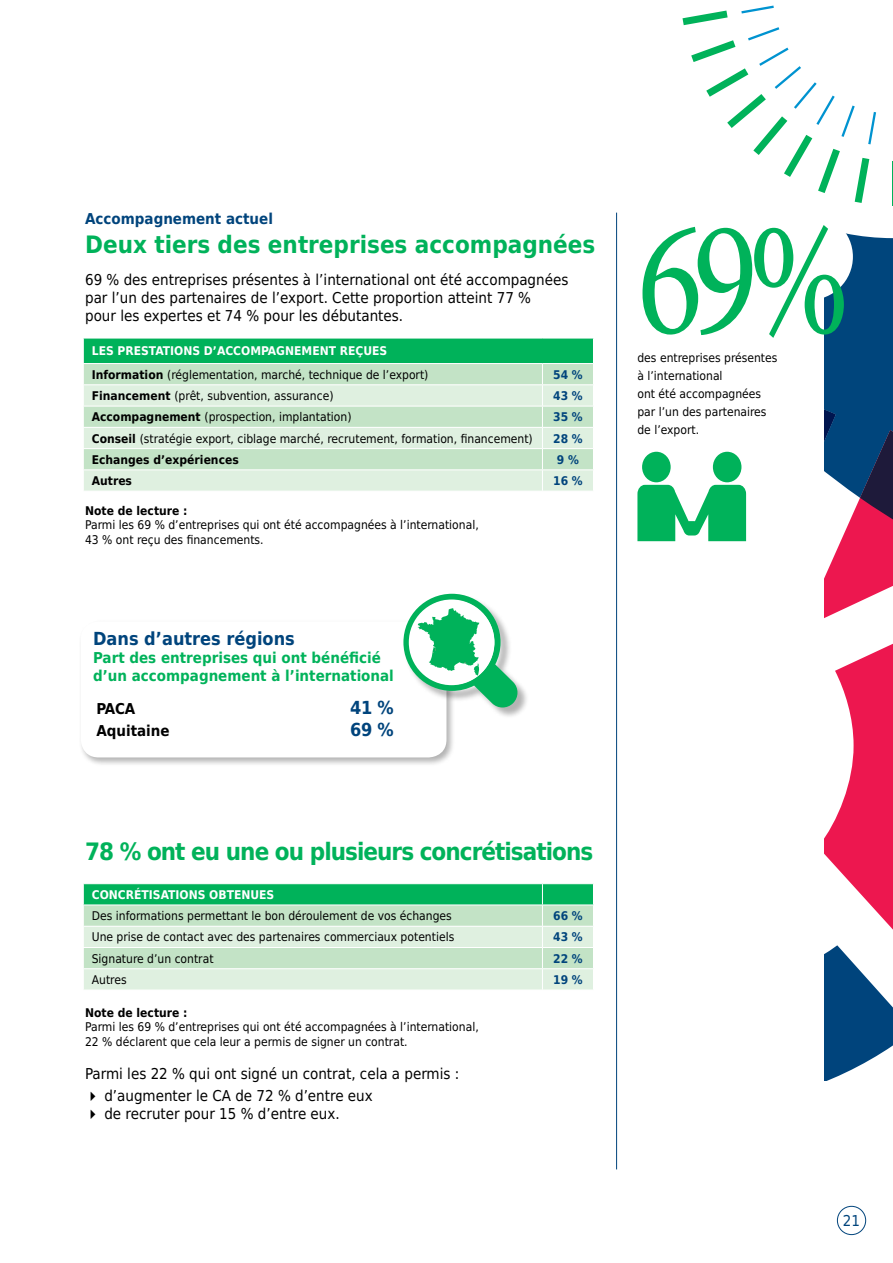
<style>
.page{position:relative;width:893px;height:1263px;background:#fff}
.page>*{position:absolute;margin:0;border:0;box-sizing:border-box;transform-origin:0 0}
.t1{font:165px "Minion Pro";color:#00b25a;scale:.82 1}
.t2{font:700 24px "DejaVu Sans Condensed";letter-spacing:-.04em;color:#00b25a}
.t3{font:700 24px "DejaVu Sans Condensed";color:#00b25a}
.t4{font:700 18px/22.2px "DejaVu Sans Condensed";color:#00447c}
.t5{font:15px/18px "DejaVu Sans Condensed";color:#000}
.t6{font:700 15px/18px "DejaVu Sans Condensed";color:#00b25a}
.t7{font:700 15px "DejaVu Sans Condensed";color:#00447c}
.t8{font:700 15px/22.2px "DejaVu Sans Condensed";color:#000}
.t9{font:15px "DejaVu Sans Condensed";color:#00447c}
.t10{font:12px/18px "DejaVu Sans Condensed";color:#000}
.t11{font:700 12px "DejaVu Sans Condensed";color:#fff}
.t12{font:700 12px "DejaVu Sans Condensed";color:#00447c}
.t13{font:700 12px "DejaVu Sans Condensed";color:#000}
.s1{font-weight:700;color:#fff}
.s2{font-weight:700}
</style>
<div class="page">
<div style="left:79px;top:619px;width:377px;height:148px;background:#000;opacity:.3"></div>
<div style="left:81px;top:621px;width:365px;height:136px;background:#fff;border-radius:18px"></div>
<div style="left:404px;top:594px;width:125px;height:125px;background:#000;opacity:.3"></div>
<svg style="left:403px;top:594px;width:116px;height:113px"></svg>
<svg style="left:825px;top:945px;width:68px;height:136px;fill:#00447c"></svg>
<hr style="left:616px;top:213px;width:1px;height:956px;background:#00447c">
<svg style="left:637px;top:6px;width:256px;height:924px"></svg>
<div style="left:642px;top:452px;width:29px;height:30px;background:#00b25a;border-radius:50%"></div>
<div style="left:837px;top:1206px;width:29px;height:29px;border:1px solid #00447c;border-radius:50%"></div>
<svg style="left:83px;top:338px;width:511px;height:153px;background:#b1e1c1"></svg>
<hr style="left:83px;top:363px;width:459px;height:1px;background:#fff">
<hr style="left:542px;top:363px;width:52px;height:1px;background:#fff">
<svg style="left:83px;top:884px;width:511px;height:106px;background:#abe0be"></svg>
<p class="t7" style="left:85px;top:206px;width:189px">Accompagnement actuel</p>
<p class="t3" style="left:85px;top:225px;width:512px">Deux tiers des entreprises accompagnées</p>
<p class="t5" style="left:85px;top:271px;width:485px">69 % des entreprises présentes à l’international ont été accompagnées par l’un des partenaires de l’export. Cette proportion atteint 77 %<br>pour les expertes et 74 % pour les débutantes.</p>
<p class="t11" style="left:92px;top:341px;width:65px">Les prestati</p>
<p class="t11" style="left:174px;top:341px;width:52px">ons d’acc</p>
<p class="t11" style="left:241px;top:341px;width:19px">ompagn</p>
<p class="t10" style="left:92px;top:339px;width:338px;line-height:23.4px;text-indent:202px"><span class="s1">ement reçues<br></span><span class="s2">Information</span> (réglementation, marché, technique de l’export)</p>
<p class="t12" style="left:553px;top:365px;width:31px">54 %</p>
<p class="t10" style="left:92px;top:386px;width:243px"><span class="s2">Financement</span> (prêt, subvention, assurance)</p>
<p class="t12" style="left:553px;top:386px;width:31px">43 %</p>
<p class="t10" style="left:92px;top:408px;width:261px"><span class="s2">Accompagnement</span> (prospection, implantation)</p>
<p class="t12" style="left:553px;top:407px;width:31px">35 %</p>
<p class="t10" style="left:92px;top:429px;width:442px"><span class="s2">Conseil</span> (stratégie export, ciblage marché, recrutement, formation, financement)</p>
<p class="t12" style="left:553px;top:428px;width:31px">28 %</p>
<p class="t13" style="left:92px;top:450px;width:149px">Echanges d’expériences</p>
<p class="t12" style="left:557px;top:450px;width:24px">9 %</p>
<p class="t13" style="left:92px;top:471px;width:42px">Autres</p>
<p class="t12" style="left:553px;top:471px;width:31px">16 %</p>
<p class="t10" style="left:85px;top:503px;width:395px;line-height:14.4px"><span class="s2">Note de lecture :<br></span>Parmi les 69 % d’entreprises qui ont été accompagnées à l’international,<br>43 % ont reçu des financements.</p>
<p class="t4" style="left:93px;top:627px;width:203px">Dans d’autres régions</p>
<p class="t6" style="left:93px;top:648px;width:302px">Part des entreprises qui ont bénéficié d’un accompagnement à l’international</p>
<p class="t8" style="left:96px;top:697px;width:75px">PACA<br>Aquitaine</p>
<p class="t4" style="left:350px;top:696px;width:45px">41 %<br>69 %</p>
<p class="t2" style="left:85px;top:832px;width:510px">78 % ont eu une ou plusieurs concrétisations</p>
<p class="t10" style="left:92px;top:884px;width:362px;line-height:21.3px;text-indent:42px"><span class="s1">étisations obtenu es<br></span>Des informations permettant le bon déroulement de vos échanges</p>
<p class="t11" style="left:92px;top:885px;width:27px">Concr</p>
<p class="t12" style="left:553px;top:906px;width:31px">66 %</p>
<p class="t10" style="left:92px;top:928px;width:364px">Une prise de contact avec des partenaires commerciaux potentiels</p>
<p class="t12" style="left:553px;top:927px;width:31px">43 %</p>
<p class="t10" style="left:92px;top:949px;width:123px">Signature d’un contrat</p>
<p class="t12" style="left:553px;top:948px;width:31px">22 %</p>
<p class="t10" style="left:92px;top:970px;width:36px">Autres</p>
<p class="t12" style="left:553px;top:970px;width:31px">19 %</p>
<p class="t10" style="left:85px;top:1005px;width:395px;line-height:14.4px"><span class="s2">Note de lecture :<br></span>Parmi les 69 % d’entreprises qui ont été accompagnées à l’international,<br>22 % déclarent que cela leur a permis de signer un contrat.</p>
<p class="t5" style="left:85px;top:1064px;width:376px">Parmi les 22 % qui ont signé un contrat, cela a permis :</p>
<p class="t5" style="left:85px;top:1086px;width:289px">✔ d’augmenter le CA de 72 % d’entre eux</p>
<p class="t5" style="left:85px;top:1104px;width:256px">✔ de recruter pour 15 % d’entre eux.</p>
<p class="t1" style="left:637px;top:169px;width:261px">69%</p>
<p class="t10" style="left:637px;top:348px;width:142px">des entreprises présentes à l’international<br>ont été accompagnées par l’un des partenaires de l’export.</p>
<p class="t9" style="left:843px;top:1209px;width:19px">21</p>
</div>
